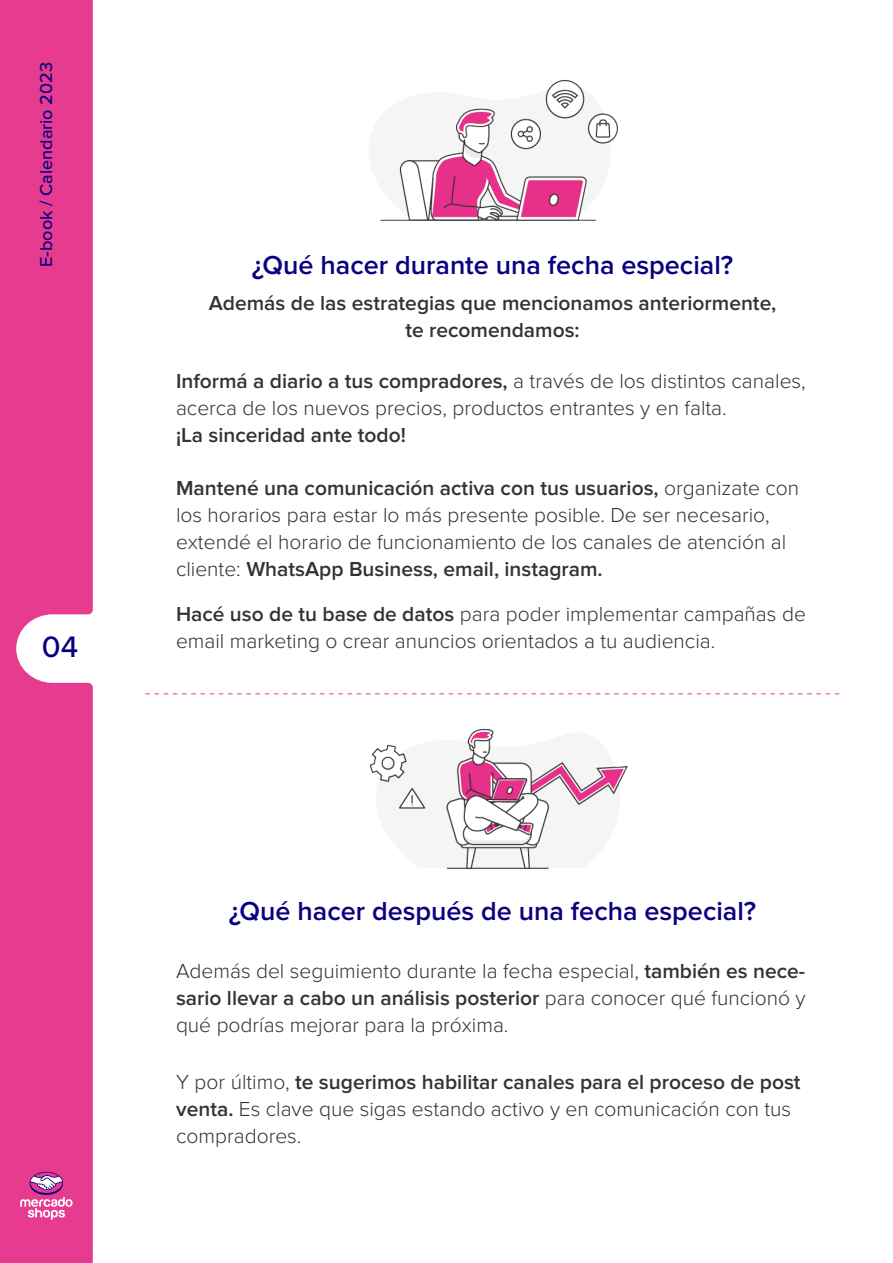
<style>
.page{position:relative;width:893px;height:1263px;background:#fff}
.page>*{position:absolute;margin:0;border:0;box-sizing:border-box;transform-origin:0 0}
.t1{font:500 30.75px "Proxima Nova";color:#0a0080}
.t2{font:600 27px "Proxima Nova";color:#0a0080}
.t3{font:300 21px/27px "Proxima Nova";color:#333}
.t4{font:600 21px/27px "Proxima Nova";color:#333;text-align:center}
.t5{font:500 18px "Proxima Nova";color:#0a0080}
.s1{font-weight:600}
</style>
<div class="page">
<svg style="left:145px;top:693px;width:695px;height:1px"></svg>
<div style="left:0;top:0;width:93px;height:1263px;background:#e73b90"></div>
<svg style="left:20px;top:1172px;width:53px;height:48px;background:#db65a9"></svg>
<img style="left:380px;top:79px;width:239px;height:142px">
<img style="left:369px;top:728px;width:259px;height:142px">
<p class="t5" style="left:36px;top:267px;width:206px;rotate:-90deg">E-book / Calendario 2023</p>
<h1 class="t1" style="left:42px;top:629px;width:38px">04</h1>
<p class="t2" style="left:252px;top:249px;width:483px">¿Qué hacer durante una fecha especial?</p>
<p class="t4" style="left:209px;top:290px;width:569px">Además de las estrategias que mencionamos anteriormente, te recomendamos:</p>
<p class="t3" style="left:176px;top:368px;width:631px"><span class="s1">Informá a diario a tus compradores,</span> a través de los distintos canales, acerca de los nuevos precios, productos entrantes y en falta.</p>
<p class="t4" style="left:176px;top:422px;width:231px">¡La sinceridad ante todo!</p>
<p class="t3" style="left:176px;top:475px;width:625px"><span class="s1">Mantené una comunicación activa con tus usuarios,</span> organizate con los horarios para estar lo más presente posible. De ser necesario, extendé el horario de funcionamiento de los canales de atención al cliente: <span class="s1">WhatsApp Business, email, instagram.</span></p>
<p class="t3" style="left:176px;top:602px;width:631px"><span class="s1">Hacé uso de tu base de datos</span> para poder implementar campañas de email marketing o crear anuncios orientados a tu audiencia.</p>
<p class="t2" style="left:229px;top:896px;width:529px">¿Qué hacer después de una fecha especial?</p>
<p class="t3" style="left:176px;top:958px;width:631px;text-align:justify">Además del seguimiento durante la fecha especial, <span class="s1">también es nece&shy;sario llevar a cabo un análisis posterior</span> para conocer qué funcionó y qué podrías mejorar para la próxima.</p>
<p class="t3" style="left:176px;top:1069px;width:626px">Y por último, <span class="s1">te sugerimos habilitar canales para el proceso de post venta.</span> Es clave que sigas estando activo y en comunicación con tus compradores.</p>
</div>
